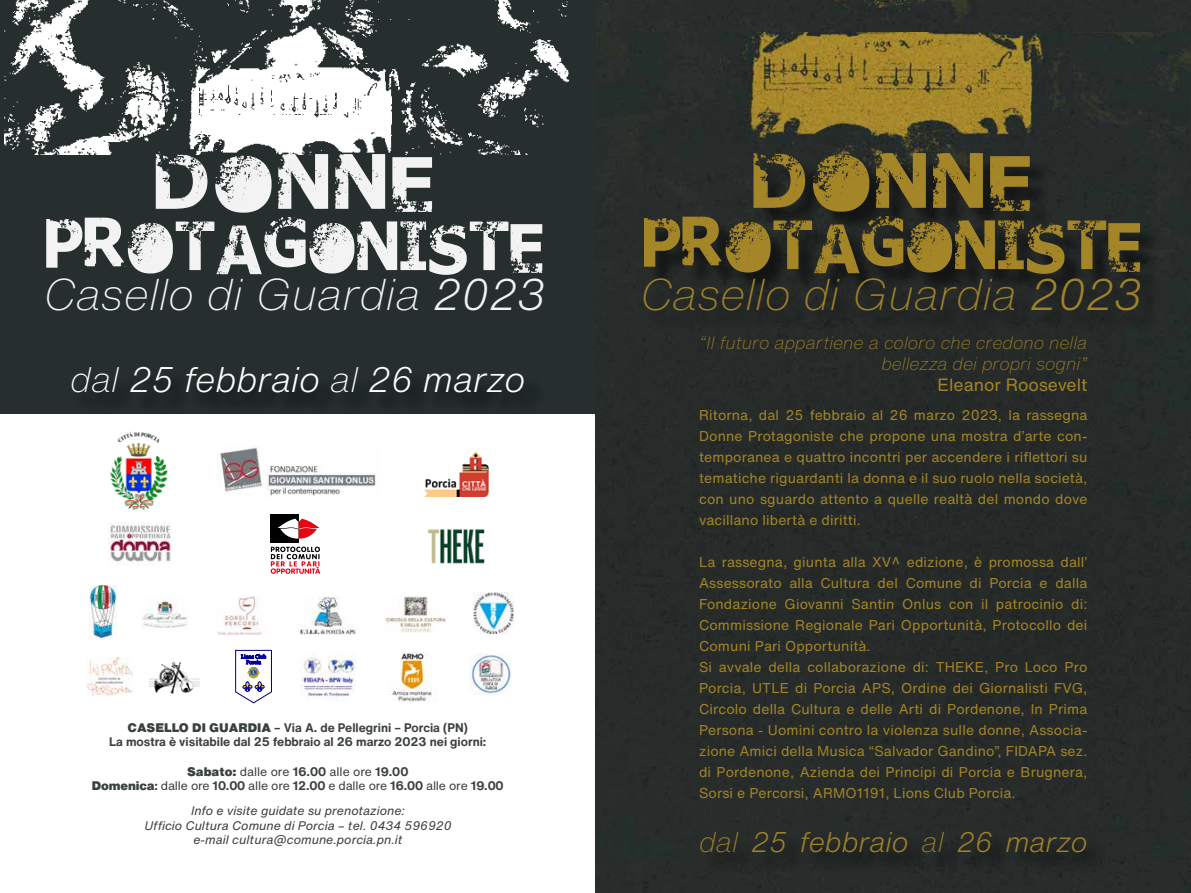
<style>
.page{position:relative;width:1191px;height:893px;background:#fff}
.page>*{position:absolute;margin:0;border:0;box-sizing:border-box;transform-origin:0 0}
.t1{font:78.75px "RUSTO";letter-spacing:.04em;color:#a48628}
.t2{font:78.75px "RUSTO";letter-spacing:.04em;color:#f3f3f3}
.t3{font:70px "RUSTO";color:#a48628;scale:.9 1}
.t4{font:70px "RUSTO";color:#f3f3f3;scale:.9 1}
.t5{font:italic 300 expanded 43.75px "Helvetica Now Text";color:#9f8229}
.t6{font:italic 300 expanded 43.75px "Helvetica Now Text";color:#f3f3f3}
.t7{font:italic 300 35px "Helvetica Now Text";color:#fff}
.t8{font:italic 300 28px "Helvetica Now Text";color:#9f8229}
.t9{font:italic 300 expanded 17.5px/21px "Helvetica Now Text";color:#a38526;text-align:right}
.t10{font:17.5px "Helvetica Now Text";color:#a38526}
.t11{font:14px/21px "Helvetica Now Text";letter-spacing:.01em;color:#a38526;text-align:justify}
.t12{font:italic 12.25px/14.7px "Helvetica Now Text";color:#3a3f3f;text-align:center}
.t13{font:700 12.25px/14.7px "Helvetica Now Text";color:#3a3f3f;text-align:center}
.t14{font:12.25px/14.7px "Helvetica Now Text";letter-spacing:-.01em;color:#3a3f3f;text-align:center}
.s1{font-stretch:normal}
.s2{font-stretch:expanded}
.s3{font-weight:900}
.s4{font-weight:700}
</style>
<div class="page">
<div style="left:0;top:0;width:595px;height:414px;background:#262e2e"></div>
<div style="left:595px;top:0;width:596px;height:33px;background:#282c2b"></div>
<div style="left:595px;top:859px;width:596px;height:34px;background:#282c2b"></div>
<img style="left:595px;top:33px;width:596px;height:826px">
<div style="left:647px;top:156px;width:514px;height:139px;background:#000;opacity:.5"></div>
<div style="left:647px;top:281px;width:514px;height:51px;background:#242827"></div>
<div style="left:704px;top:834px;width:403px;height:39px;background:#242827"></div>
<img style="left:4px;top:0;width:566px;height:155px">
<div style="left:75px;top:370px;width:470px;height:44px;background:#232a2a"></div>
<img style="left:110px;top:431px;width:58px;height:79px">
<img style="left:218px;top:445px;width:158px;height:51px">
<img style="left:424px;top:452px;width:64px;height:44px">
<img style="left:427px;top:529px;width:58px;height:35px">
<img style="left:109px;top:522px;width:63px;height:42px">
<img style="left:89px;top:586px;width:27px;height:54px">
<img style="left:217px;top:597px;width:45px;height:38px">
<img style="left:142px;top:597px;width:45px;height:31px">
<div style="left:270px;top:514px;width:29px;height:29px;background:#000"></div>
<svg style="left:278px;top:518px;width:41px;height:21px"></svg>
<svg style="left:271px;top:547px;width:49px;height:27px"></svg>
<img style="left:298px;top:597px;width:58px;height:37px">
<img style="left:385px;top:597px;width:61px;height:36px">
<img style="left:473px;top:592px;width:40px;height:41px">
<img style="left:87px;top:657px;width:46px;height:38px">
<svg style="left:235px;top:650px;width:37px;height:53px"></svg>
<img style="left:301px;top:653px;width:55px;height:48px">
<img style="left:391px;top:652px;width:41px;height:49px">
<img style="left:469px;top:653px;width:42px;height:41px">
<img style="left:150px;top:661px;width:50px;height:33px">
<h1 class="t2" style="left:156px;top:143px;width:281px">DONNE</h1>
<h2 class="t4" style="left:46px;top:212px;width:555px">PROTAGONISTE</h2>
<h3 class="t6" style="left:43px;top:261px;width:503px">Casello di Guardia <span class="s1">2023</span></h3>
<h1 class="t1" style="left:753px;top:142px;width:281px">DONNE</h1>
<h2 class="t3" style="left:644px;top:211px;width:555px">PROTAGONISTE</h2>
<h3 class="t5" style="left:639px;top:262px;width:503px">Casello di Guardia <span class="s1">2023</span></h3>
<p class="t9" style="left:699px;top:332px;width:390px">“Il futuro appartiene a coloro che credono nella bellezza dei propri sogni”</p>
<h3 class="t7" style="left:70px;top:354px;width:457px"><span class="s2">dal</span> 25 febbraio <span class="s2">al</span> 26 marzo</h3>
<p class="t10" style="left:937px;top:372px;width:151px">Eleanor Roosevelt</p>
<p class="t13" style="left:109px;top:719px;width:379px"><span class="s3">CASELLO DI GUARDIA</span> – Via A. de Pellegrini – Porcia (PN)<br>La mostra è visitabile dal 25 febbraio al 26 marzo 2023 nei giorni:</p>
<p class="t14" style="left:92px;top:764px;width:413px"><span class="s3">Sabato:</span> dalle ore <span class="s4">16.00</span> alle ore <span class="s4">19.00<br></span><span class="s3">Domenica</span><span class="s4">:</span> dalle ore <span class="s4">10.00</span> alle ore <span class="s4">12.00</span> e dalle ore <span class="s4">16.00</span> alle ore <span class="s4">19.00</span></p>
<p class="t12" style="left:144px;top:803px;width:309px">Info e visite guidate su prenotazione:<br>Ufficio Cultura Comune di Porcia – tel. 0434 596920 e-mail cultura@comune.porcia.pn.it</p>
<p class="t11" style="left:699px;top:404px;width:390px">Ritorna, dal 25 febbraio al 26 marzo 2023, la rassegna Donne Protagoniste che propone una mostra d’arte con&shy;temporanea e quattro incontri per accendere i riflettori su tematiche riguardanti la donna e il suo ruolo nella società, con uno sguardo attento a quelle realtà del mondo dove vacillano libertà e diritti.</p>
<p class="t11" style="left:699px;top:551px;width:390px;text-align:left">La rassegna, giunta alla XV^ edizione, è promossa dall’ Assessorato alla Cultura del Comune di Porcia e dalla Fondazione Giovanni Santin Onlus con il patrocinio di:<br>Commissione Regionale Pari Opportunità, Protocollo dei Comuni Pari Opportunità.<br>Si avvale della collaborazione di: THEKE, Pro Loco Pro Porcia, UTLE di Porcia APS, Ordine dei Giornalisti FVG, Circolo della Cultura e delle Arti di Pordenone, In Prima Persona - Uomini contro la violenza sulle donne, Associa&shy;zione Amici della Musica “Salvador Gandino”, FIDAPA sez. di Pordenone, Azienda dei Principi di Porcia e Brugnera, Sorsi e Percorsi, ARMO1191, Lions Club Porcia.</p>
<h3 class="t8" style="left:699px;top:821px;width:390px"><span class="s2">dal</span> 25 febbraio <span class="s2">al</span> 26 marzo</h3>
</div>
